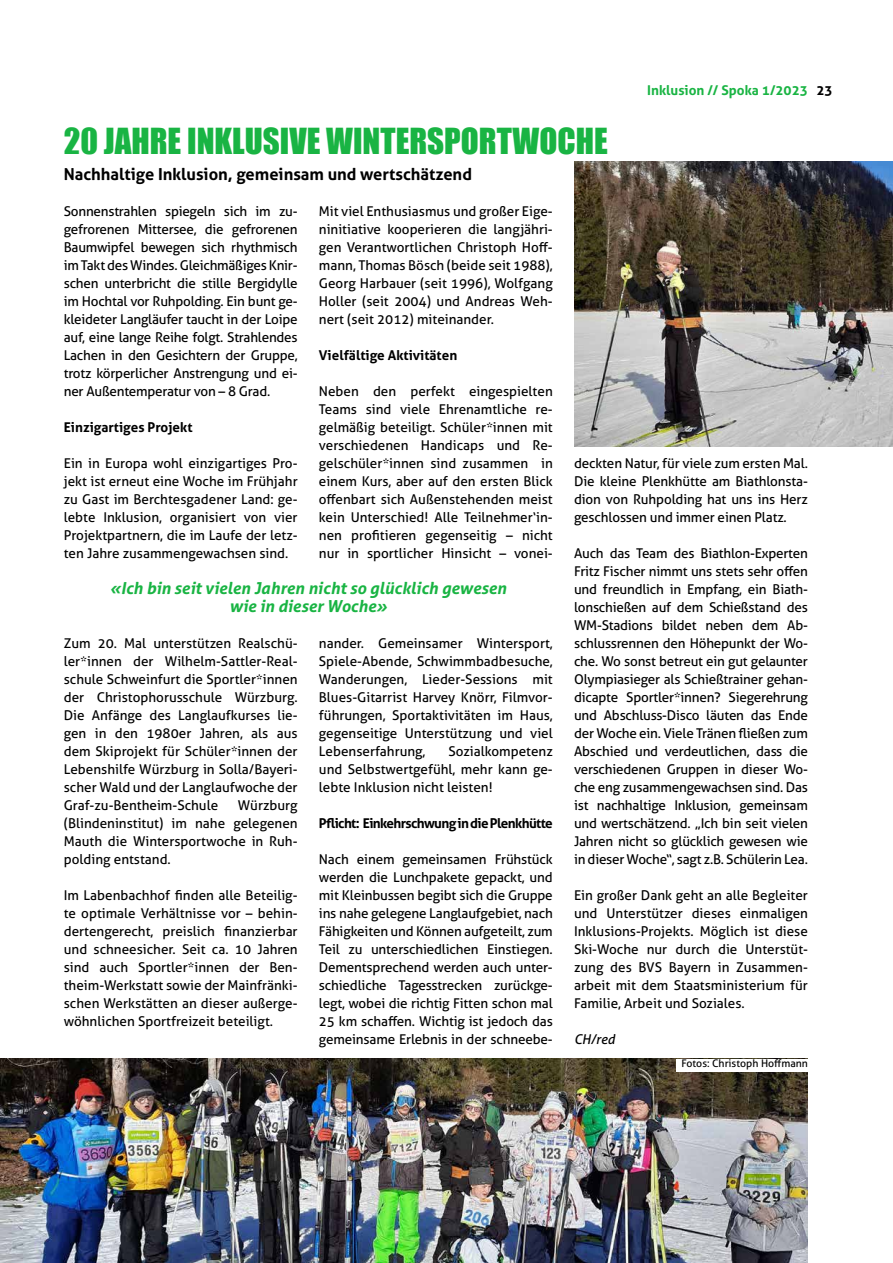
<style>
.page{position:relative;width:893px;height:1263px;background:#fff}
.page>*{position:absolute;margin:0;border:0;box-sizing:border-box;transform-origin:0 0}
.t1{font:33px "Impact";color:#19b443}
.t2{font:italic 700 16.5px/18px "Aller";color:#19b443;text-align:center}
.t3{font:700 16.5px "Aller";color:#000}
.t4{font:13.5px/18px "Aller";color:#000;text-align:justify}
.t5{font:700 13.5px "Aller";color:#000}
.t6{font:700 13.5px "Aller";letter-spacing:-.045em;color:#000}
.t7{font:700 13.5px "Aller";color:#19b443}
.t8{font:italic 13.5px "Aller";color:#000}
.t9{font:10.5px "Aller";color:#000}
</style>
<div class="page">
<img style="left:0;top:1059px;width:808px;height:204px">
<img style="left:574px;top:162px;width:319px;height:284px">
<div style="left:676px;top:1059px;width:132px;height:12px;background:#fff"></div>
<p class="t7" style="left:647px;top:82px;width:162px">Inklusion // Spoka 1/2023</p>
<p class="t5" style="left:816px;top:82px;width:18px">23</p>
<h1 class="t1" style="left:64px;top:115px;width:545px">20 JAHRE INKLUSIVE WINTERSPORTWOCHE</h1>
<p class="t3" style="left:64px;top:164px;width:410px">Nachhaltige Inklusion, gemeinsam und wertschätzend</p>
<p class="t4" style="left:64px;top:202px;width:235px">Sonnenstrahlen spiegeln sich im zu&shy;gefrorenen Mittersee, die gefrorenen Baumwipfel bewegen sich rhythmisch im Takt des Windes. Gleichmäßiges Knir&shy;schen unterbricht die stille Bergidylle im Hochtal vor Ruhpolding. Ein bunt ge&shy;kleideter Langläufer taucht in der Loipe auf, eine lange Reihe folgt. Strahlendes Lachen in den Gesichtern der Gruppe, trotz körperlicher Anstrengung und ei&shy;ner Außentemperatur von – 8 Grad.</p>
<p class="t5" style="left:64px;top:419px;width:130px">Einzigartiges Projekt</p>
<p class="t4" style="left:64px;top:454px;width:235px">Ein in Europa wohl einzigartiges Pro&shy;jekt ist erneut eine Woche im Frühjahr zu Gast im Berchtesgadener Land: ge&shy;lebte Inklusion, organisiert von vier Projektpartnern, die im Laufe der letz&shy;ten Jahre zusammengewachsen sind.</p>
<p class="t4" style="left:319px;top:202px;width:235px">Mit viel Enthusiasmus und großer Eige&shy;ninitiative kooperieren die langjähri&shy;gen Verantwortlichen Christoph Hoff&shy;mann, Thomas Bösch (beide seit 1988), Georg Harbauer (seit 1996), Wolfgang Holler (seit 2004) und Andreas Weh&shy;nert (seit 2012) miteinander.</p>
<p class="t5" style="left:319px;top:347px;width:140px">Vielfältige Aktivitäten</p>
<p class="t4" style="left:319px;top:382px;width:235px">Neben den perfekt eingespielten Teams sind viele Ehrenamtliche re&shy;gelmäßig beteiligt. Schüler*innen mit verschiedenen Handicaps und Re&shy;gelschüler*innen sind zusammen in einem Kurs, aber auf den ersten Blick offenbart sich Außenstehenden meist kein Unterschied! Alle Teilnehmer‘in&shy;nen profitieren gegenseitig – nicht nur in sportlicher Hinsicht – vonei-</p>
<p class="t2" style="left:110px;top:579px;width:398px">«Ich bin seit vielen Jahren nicht so glücklich gewesen wie in dieser Woche»</p>
<p class="t4" style="left:64px;top:634px;width:235px">Zum 20. Mal unterstützen Realschü&shy;ler*innen der Wilhelm-Sattler-Real&shy;schule Schweinfurt die Sportler*innen der Christophorusschule Würzburg.<br>Die Anfänge des Langlaufkurses lie&shy;gen in den 1980er Jahren, als aus dem Skiprojekt für Schüler*innen der Lebenshilfe Würzburg in Solla/Bayeri&shy;scher Wald und der Langlaufwoche der Graf-zu-Bentheim-Schule</p>
<p class="t4" style="left:64px;top:796px;width:235px;text-indent:174px">Würzburg (Blindeninstitut) im nahe gelegenen Mauth die Wintersportwoche in Ruh&shy;polding entstand.</p>
<p class="t4" style="left:64px;top:886px;width:235px">Im Labenbachhof finden alle Beteilig&shy;te optimale Verhältnisse vor – behin&shy;dertengerecht, preislich finanzierbar und schneesicher. Seit ca. 10 Jahren sind auch Sportler*innen der Ben&shy;theim-Werkstatt sowie der Mainfränki&shy;schen Werkstätten an dieser außerge&shy;wöhnlichen Sportfreizeit beteiligt.</p>
<p class="t4" style="left:319px;top:634px;width:235px">nander. Gemeinsamer Wintersport, Spiele-Abende, Schwimmbadbesuche, Wanderungen, Lieder-Sessions mit Blues-Gitarrist Harvey Knörr, Filmvor&shy;führungen, Sportaktivitäten im Haus, gegenseitige Unterstützung und viel Lebenserfahrung,</p>
<p class="t4" style="left:319px;top:742px;width:235px;text-indent:130px">Sozialkompetenz und Selbstwertgefühl, mehr kann ge&shy;lebte Inklusion nicht leisten!</p>
<p class="t6" style="left:319px;top:815px;width:235px">Pflicht: Einkehrschwung in die Plenkhütte</p>
<p class="t4" style="left:319px;top:850px;width:235px">Nach einem gemeinsamen Frühstück werden die Lunchpakete gepackt, und mit Kleinbussen begibt sich die Gruppe ins nahe gelegene Langlaufgebiet, nach Fähigkeiten und Können aufgeteilt, zum Teil zu unterschiedlichen Einstiegen.<br>Dementsprechend werden auch unter&shy;schiedliche Tagesstrecken zurückge&shy;legt, wobei die richtig Fitten schon mal 25 km schaffen. Wichtig ist jedoch das gemeinsame Erlebnis in der schneebe-</p>
<p class="t4" style="left:574px;top:454px;width:235px">deckten Natur, für viele zum ersten Mal.<br>Die kleine Plenkhütte am Biathlonsta&shy;dion von Ruhpolding hat uns ins Herz geschlossen und immer einen Platz.</p>
<p class="t4" style="left:574px;top:544px;width:235px">Auch das Team des Biathlon-Experten Fritz Fischer nimmt uns stets sehr offen und freundlich in Empfang, ein Biath&shy;lonschießen auf dem Schießstand des WM-Stadions bildet neben dem Ab&shy;schlussrennen den Höhepunkt der Wo&shy;che. Wo sonst betreut ein gut gelaunter Olympiasieger als Schießtrainer gehan&shy;dicapte Sportler*innen? Siegerehrung und Abschluss-Disco läuten das Ende der Woche ein. Viele Tränen fließen zum Abschied und verdeutlichen, dass die verschiedenen Gruppen in dieser Wo&shy;che eng zusammengewachsen sind. Das ist nachhaltige Inklusion, gemeinsam und wertschätzend. „Ich bin seit vielen Jahren nicht so glücklich gewesen wie in dieser Woche“, sagt z.B. Schülerin Lea.</p>
<p class="t4" style="left:574px;top:886px;width:235px">Ein großer Dank geht an alle Begleiter und Unterstützer dieses einmaligen Inklusions-Projekts. Möglich ist diese Ski-Woche nur durch die Unterstüt&shy;zung des BVS Bayern in Zusammen&shy;arbeit mit dem Staatsministerium für Familie, Arbeit und Soziales.</p>
<p class="t8" style="left:574px;top:1031px;width:42px">CH/red</p>
<p class="t9" style="left:681px;top:1056px;width:128px">Fotos: Christoph Hoffmann</p>
</div>
